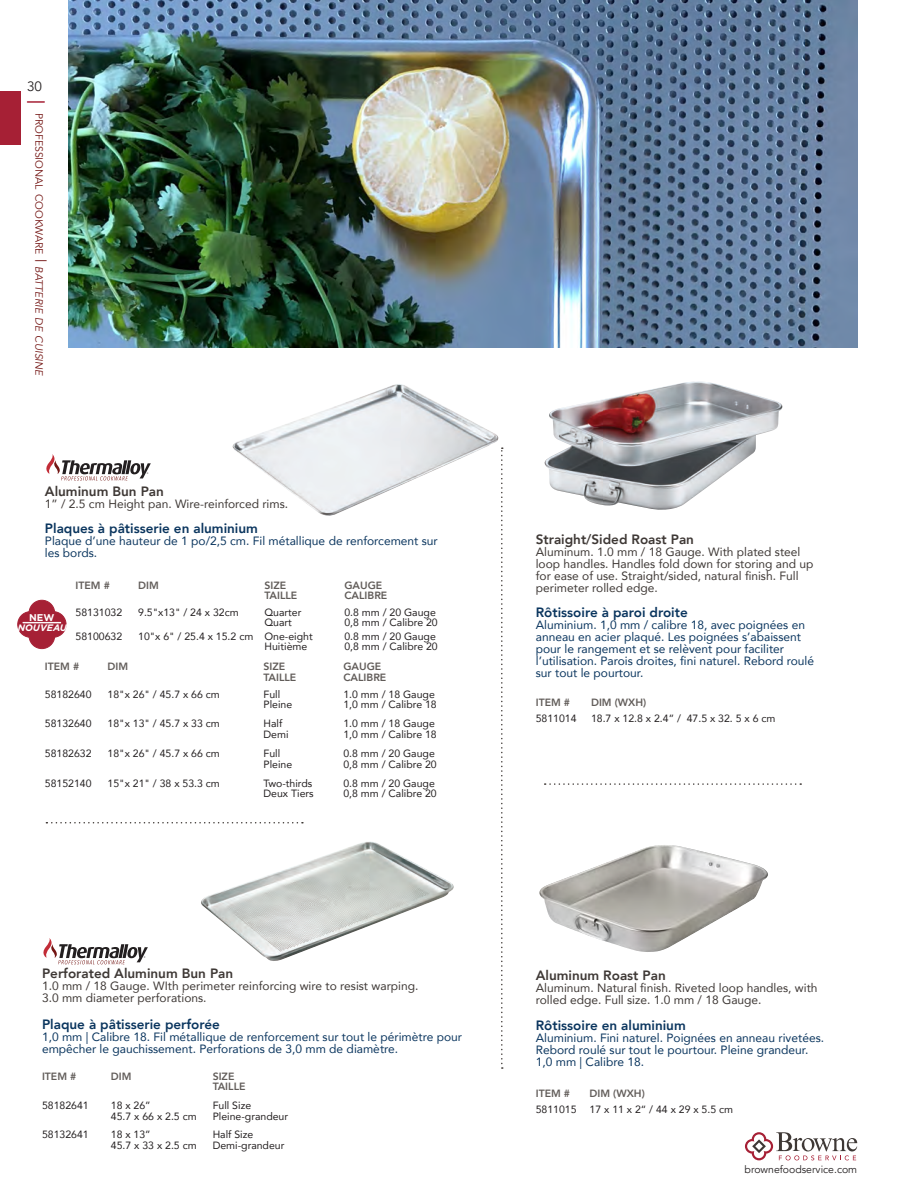
<style>
.page{position:relative;width:918px;height:1188px;background:#fff}
.page>*{position:absolute;margin:0;border:0;box-sizing:border-box;transform-origin:0 0}
.SPANISH_Cookware_Tab{font:800 13.5px "Avenir";color:#0a355e}
.ENGLISH_Cookware_Tab{font:800 13.5px "Avenir";color:#3e3835}
.t1{font:13.5px "Avenir";color:#231f20}
.Cookware_Product_Des{font:12px/12px "Avenir";color:#0a355e}
.Cookware_Product_Des-2{font:12px/12px "Avenir";color:#3e3835}
.ENGLISH_Cookware_Tab-2{font:12px/12px "Avenir";color:#0a355e}
.SPANISH_Cookware_Tab-2{font:12px/12px "Avenir";color:#3e3835}
.Item_Number{font:10.5px/10.5px "Avenir";color:#231f20}
.table_headers{font:800 10.5px/10.5px "Avenir";color:#615c59}
.t2{font:10.5px "Avenir";color:#741614}
.t3{font:10.5px "Avenir";color:#231f20}
.t4{font:700 9.75px "Gotham";color:#fff}
.t5{font:italic 700 9.3px "Gotham";color:#fff}
.s1{font-size:15px}
.s2{font-style:italic}
</style>
<div class="page">
<svg style="left:745px;top:1132px;width:112px;height:28px"></svg>
<svg style="left:28px;top:101px;width:16px;height:2px"></svg>
<div style="left:0;top:91px;width:20px;height:54px;background:#a62035"></div>
<img style="left:68px;top:0;width:789px;height:347px">
<img style="left:232px;top:384px;width:267px;height:132px">
<img style="left:201px;top:841px;width:253px;height:120px">
<img style="left:539px;top:845px;width:229px;height:107px">
<img style="left:545px;top:381px;width:237px;height:129px">
<svg style="left:46px;top:454px;width:105px;height:27px"></svg>
<svg style="left:43px;top:938px;width:105px;height:26px"></svg>
<svg style="left:46px;top:822px;width:257px;height:2px"></svg>
<svg style="left:545px;top:783px;width:256px;height:2px"></svg>
<svg style="left:501px;top:447px;width:2px;height:622px"></svg>
<svg style="left:17px;top:600px;width:49px;height:49px"></svg>
<hr style="left:23px;top:622px;width:38px;height:1px;background:#fff">
<hr style="left:23px;top:623px;width:38px;height:1px;background:#fff">
<p class="t1" style="left:27px;top:79px;width:17px">30</p>
<p class="t2" style="left:45px;top:113px;width:265px;rotate:90deg">professional cookware <span class="s1">|</span> <span class="s2">batterie de cuisine</span></p>
<p class="ENGLISH_Cookware_Tab" style="left:45px;top:480px;width:120px">Aluminum Bun Pan</p>
<p class="Cookware_Product_Des-2" style="left:45px;top:497px;width:245px">1” / 2.5 cm Height pan. Wire-reinforced rims.</p>
<p class="SPANISH_Cookware_Tab" style="left:45px;top:518px;width:215px">Plaques à pâtisserie en aluminium</p>
<p class="Cookware_Product_Des" style="left:45px;top:535px;width:394px">Plaque d’une hauteur de 1 po/2,5 cm. Fil métallique de renforcement sur les bords.</p>
<p class="table_headers" style="left:76px;top:580px;width:36px">ITEM #</p>
<p class="table_headers" style="left:138px;top:580px;width:22px">DIM</p>
<p class="table_headers" style="left:265px;top:580px;width:34px">SIZE<br>TAILLE</p>
<p class="table_headers" style="left:344px;top:580px;width:44px">GAUGE<br>CALIBRE</p>
<p class="Item_Number" style="left:76px;top:607px;width:48px">58131032</p>
<p class="Item_Number" style="left:138px;top:607px;width:102px">9.5"x13" / 24 x 32cm</p>
<p class="Item_Number" style="left:265px;top:607px;width:38px">Quarter<br>Quart</p>
<p class="Item_Number" style="left:344px;top:607px;width:95px">0.8 mm / 20 Gauge<br>0,8 mm / Calibre 20</p>
<p class="Item_Number" style="left:76px;top:630px;width:48px">58100632</p>
<p class="Item_Number" style="left:138px;top:630px;width:117px">10"x 6" / 25.4 x 15.2 cm</p>
<p class="Item_Number" style="left:265px;top:630px;width:50px">One-eight<br>Huitième</p>
<p class="Item_Number" style="left:344px;top:630px;width:95px">0.8 mm / 20 Gauge<br>0,8 mm / Calibre 20</p>
<p class="table_headers" style="left:45px;top:661px;width:36px">ITEM #</p>
<p class="table_headers" style="left:108px;top:661px;width:22px">DIM</p>
<p class="table_headers" style="left:264px;top:661px;width:34px">SIZE<br>TAILLE</p>
<p class="table_headers" style="left:343px;top:661px;width:44px">GAUGE<br>CALIBRE</p>
<p class="Item_Number" style="left:45px;top:688px;width:48px">58182640</p>
<p class="Item_Number" style="left:108px;top:688px;width:114px">18"x 26" / 45.7 x 66 cm</p>
<p class="Item_Number" style="left:264px;top:688px;width:30px">Full<br>Pleine</p>
<p class="Item_Number" style="left:343px;top:688px;width:95px">1.0 mm / 18 Gauge<br>1,0 mm / Calibre 18</p>
<p class="Item_Number" style="left:45px;top:718px;width:48px">58132640</p>
<p class="Item_Number" style="left:108px;top:718px;width:114px">18"x 13" / 45.7 x 33 cm</p>
<p class="Item_Number" style="left:264px;top:718px;width:27px">Half<br>Demi</p>
<p class="Item_Number" style="left:343px;top:718px;width:95px">1.0 mm / 18 Gauge<br>1,0 mm / Calibre 18</p>
<p class="Item_Number" style="left:45px;top:748px;width:48px">58182632</p>
<p class="Item_Number" style="left:108px;top:748px;width:114px">18"x 26" / 45.7 x 66 cm</p>
<p class="Item_Number" style="left:264px;top:748px;width:30px">Full<br>Pleine</p>
<p class="Item_Number" style="left:343px;top:748px;width:95px">0.8 mm / 20 Gauge<br>0,8 mm / Calibre 20</p>
<p class="Item_Number" style="left:45px;top:778px;width:48px">58152140</p>
<p class="Item_Number" style="left:108px;top:778px;width:114px">15"x 21" / 38 x 53.3 cm</p>
<p class="Item_Number" style="left:264px;top:778px;width:52px">Two-thirds<br>Deux Tiers</p>
<p class="Item_Number" style="left:343px;top:778px;width:95px">0.8 mm / 20 Gauge<br>0,8 mm / Calibre 20</p>
<p class="t4" style="left:29px;top:611px;width:27px">NEW</p>
<p class="t5" style="left:18px;top:622px;width:51px">NOUVEAU</p>
<p class="ENGLISH_Cookware_Tab" style="left:42px;top:963px;width:193px">Perforated Aluminum Bun Pan</p>
<p class="Cookware_Product_Des-2" style="left:42px;top:979px;width:378px">1.0 mm / 18 Gauge. WIth perimeter reinforcing wire to resist warping.<br>3.0 mm diameter perforations.</p>
<p class="SPANISH_Cookware_Tab" style="left:42px;top:1014px;width:180px">Plaque à pâtisserie perforée</p>
<p class="ENGLISH_Cookware_Tab-2" style="left:42px;top:1030px;width:422px">1,0 mm | Calibre 18. Fil métallique de renforcement sur tout le périmètre pour empêcher le gauchissement. Perforations de 3,0 mm de diamètre.</p>
<p class="table_headers" style="left:42px;top:1071px;width:36px">ITEM #</p>
<p class="table_headers" style="left:111px;top:1071px;width:22px">DIM</p>
<p class="table_headers" style="left:213px;top:1071px;width:34px">SIZE<br>TAILLE</p>
<p class="Item_Number" style="left:42px;top:1100px;width:48px">58182641</p>
<p class="Item_Number" style="left:111px;top:1100px;width:87px">18 x 26”<br>45.7 x 66 x 2.5 cm</p>
<p class="Item_Number" style="left:213px;top:1100px;width:77px">Full Size<br>Pleine-grandeur</p>
<p class="Item_Number" style="left:42px;top:1129px;width:48px">58132641</p>
<p class="Item_Number" style="left:111px;top:1129px;width:87px">18 x 13”<br>45.7 x 33 x 2.5 cm</p>
<p class="Item_Number" style="left:213px;top:1129px;width:73px">Half Size<br>Demi-grandeur</p>
<p class="ENGLISH_Cookware_Tab" style="left:536px;top:528px;width:160px">Straight/Sided Roast Pan</p>
<p class="Cookware_Product_Des-2" style="left:536px;top:545px;width:279px">Aluminum. 1.0 mm / 18 Gauge. With plated steel loop handles. Handles fold down for storing and up for ease of use. Straight/sided, natural finish. Full perimeter rolled edge.</p>
<p class="SPANISH_Cookware_Tab" style="left:536px;top:602px;width:154px">Rôtissoire à paroi droite</p>
<p class="Cookware_Product_Des" style="left:536px;top:619px;width:280px">Aluminium. 1,0 mm / calibre 18, avec poignées en anneau en acier plaqué. Les poignées s’abaissent pour le rangement et se relèvent pour faciliter l’utilisation. Parois droites, fini naturel. Rebord roulé sur tout le pourtour.</p>
<p class="table_headers" style="left:536px;top:697px;width:36px">ITEM #</p>
<p class="table_headers" style="left:591px;top:697px;width:57px">DIM (WXH)</p>
<p class="Item_Number" style="left:536px;top:713px;width:42px">5811014</p>
<p class="Item_Number" style="left:591px;top:713px;width:186px">18.7 x 12.8 x 2.4” / 47.5 x 32. 5 x 6 cm</p>
<p class="ENGLISH_Cookware_Tab" style="left:536px;top:965px;width:131px">Aluminum Roast Pan</p>
<p class="SPANISH_Cookware_Tab-2" style="left:536px;top:982px;width:283px">Aluminum. Natural finish. Riveted loop handles, with rolled edge. Full size. 1.0 mm / 18 Gauge.</p>
<p class="SPANISH_Cookware_Tab" style="left:536px;top:1015px;width:152px">Rôtissoire en aluminium</p>
<p class="Cookware_Product_Des" style="left:536px;top:1031px;width:290px">Aluminium. Fini naturel. Poignées en anneau rivetées.<br>Rebord roulé sur tout le pourtour. Pleine grandeur.<br>1,0 mm | Calibre 18.</p>
<p class="table_headers" style="left:536px;top:1088px;width:36px">ITEM #</p>
<p class="table_headers" style="left:590px;top:1088px;width:57px">DIM (WXH)</p>
<p class="Item_Number" style="left:536px;top:1104px;width:42px">5811015</p>
<p class="Item_Number" style="left:590px;top:1104px;width:145px">17 x 11 x 2“ / 44 x 29 x 5.5 cm</p>
<p class="t3" style="left:745px;top:1163px;width:114px">brownefoodservice.com</p>
</div>
